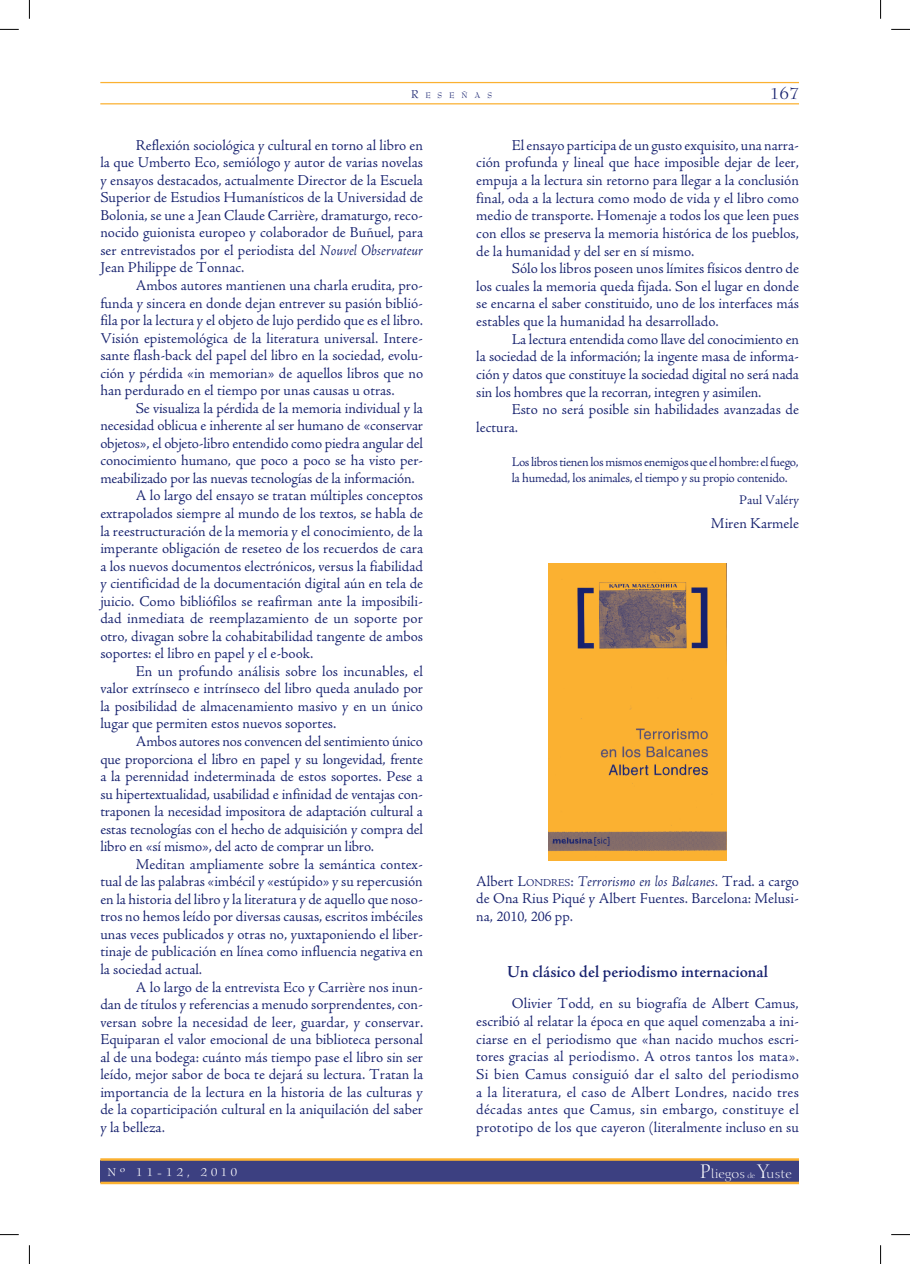
<style>
.page{position:relative;width:910px;height:1264px;background:#fff}
.page>*{position:absolute;margin:0;border:0;box-sizing:border-box;transform-origin:0 0}
._02_titulo{font:600 17.5px "Adobe Jenson";color:#16216e}
.t1{font:17.5px "Bernhard Modern";color:#16216e}
.t2{font:15.62px/17.5px "Adobe Jenson";color:#16216e;text-align:justify}
.Metido{font:13.75px/16.4px "Adobe Jenson";letter-spacing:-.02em;color:#16216e}
.Metido-2{font:13.75px "Adobe Jenson";color:#16216e}
.t3{font:12.5px "Bernhard Modern";letter-spacing:.29em;color:#fff}
.t4{font:12.25px "Calligraphic 810 BT";color:#fff}
.t5{font:8.75px "Bernhard Modern";letter-spacing:.785em;color:#16216e}
.s1{font-style:italic}
.s2{font-style:inherit}
.s3{font-size:11px}
.s4{font-size:19px}
.s5{font-size:7px}
</style>
<div class="page">
<hr style="left:100px;top:82px;width:698px;height:1px;background:#fbb131">
<hr style="left:100px;top:103px;width:698px;height:1px;background:#fbb131">
<div style="left:100px;top:1160px;width:698px;height:22px;background:#3c4081"></div>
<hr style="left:100px;top:1158px;width:698px;height:2px;background:#fbb131">
<hr style="left:100px;top:1181px;width:698px;height:3px;background:#fbb131">
<img style="left:548px;top:563px;width:178px;height:298px">
<svg style="left:0;top:29px;width:19px;height:1px"></svg>
<svg style="left:891px;top:29px;width:18px;height:1px"></svg>
<svg style="left:0;top:1234px;width:19px;height:1px"></svg>
<svg style="left:891px;top:1234px;width:18px;height:1px"></svg>
<svg style="left:29px;top:0;width:1px;height:19px"></svg>
<svg style="left:29px;top:1245px;width:1px;height:18px"></svg>
<svg style="left:880px;top:0;width:1px;height:19px"></svg>
<svg style="left:880px;top:1245px;width:1px;height:18px"></svg>
<p class="t5" style="left:425px;top:90px;width:68px">ESEÑAS</p>
<p class="t1" style="left:769px;top:84px;width:31px">167</p>
<p class="t2" style="left:100px;top:137px;width:324px;text-indent:35px">Reflexión sociológica y cultural en torno al libro en la que Umberto Eco, semiólogo y autor de varias novelas y ensayos destacados, actualmente Director de la Escuela Superior de Estudios Humanísticos de la Universidad de Bolonia, se une a Jean Claude Carrière, dramaturgo, reco&shy;nocido guionista europeo y colaborador de Buñuel, para ser entrevistados por el periodista del <span class="s1">Nouvel Observateur </span>Jean Philippe de Tonnac.</p>
<p class="t2" style="left:100px;top:277px;width:324px;text-indent:35px">Ambos autores mantienen una charla erudita, pro&shy;funda y sincera en donde dejan entrever su pasión biblió&shy;fila por la lectura y el objeto de lujo perdido que es el libro.<br>Visión epistemológica de la literatura universal. Intere&shy;sante flash-back del papel del libro en la sociedad, evolu&shy;ción y pérdida «in memorian» de aquellos libros que no han perdurado en el tiempo por unas causas u otras.</p>
<p class="t2" style="left:100px;top:400px;width:324px;text-indent:35px">Se visualiza la pérdida de la memoria individual y la necesidad oblicua e inherente al ser humano de «conservar objetos», el objeto-libro entendido como piedra angular del conocimiento humano, que poco a poco se ha visto per&shy;meabilizado por las nuevas tecnologías de la información.</p>
<p class="t2" style="left:100px;top:487px;width:324px;text-indent:35px">A lo largo del ensayo se tratan múltiples conceptos extrapolados siempre al mundo de los textos, se habla de la reestructuración de la memoria y el conocimiento, de la imperante obligación de reseteo de los recuerdos de cara a los nuevos documentos electrónicos, versus la fiabilidad y cientificidad de la documentación digital aún en tela de juicio. Como bibliófilos se reafirman ante la imposibili&shy;dad inmediata de reemplazamiento de un soporte por otro, divagan sobre la cohabitabilidad tangente de ambos soportes: el libro en papel y el e-book.</p>
<p class="t2" style="left:100px;top:663px;width:324px;text-indent:35px">En un profundo análisis sobre los incunables, el valor extrínseco e intrínseco del libro queda anulado por la posibilidad de almacenamiento masivo y en un único lugar que permiten estos nuevos soportes.</p>
<p class="t2" style="left:100px;top:733px;width:324px;text-indent:35px">Ambos autores nos convencen del sentimiento único que proporciona el libro en papel y su longevidad, frente a la perennidad indeterminada de estos soportes. Pese a su hipertextualidad, usabilidad e infinidad de ventajas con&shy;traponen la necesidad impositora de adaptación cultural a estas tecnologías con el hecho de adquisición y compra del libro en «sí mismo», del acto de comprar un libro.</p>
<p class="t2" style="left:100px;top:855px;width:324px;text-indent:35px">Meditan ampliamente sobre la semántica contex&shy;tual de las palabras «imbécil y «estúpido» y su repercusión en la historia del libro y la literatura y de aquello que noso&shy;tros no hemos leído por diversas causas, escritos imbéciles unas veces publicados y otras no, yuxtaponiendo el liber&shy;tinaje de publicación en línea como influencia negativa en la sociedad actual.</p>
<p class="t2" style="left:100px;top:978px;width:324px;text-indent:35px">A lo largo de la entrevista Eco y Carrière nos inun&shy;dan de títulos y referencias a menudo sorprendentes, con&shy;versan sobre la necesidad de leer, guardar, y conservar.<br>Equiparan el valor emocional de una biblioteca personal al de una bodega: cuánto más tiempo pase el libro sin ser leído, mejor sabor de boca te dejará su lectura. Tratan la importancia de la lectura en la historia de las culturas y de la coparticipación cultural en la aniquilación del saber y la belleza.</p>
<p class="t2" style="left:476px;top:137px;width:324px;text-indent:35px">El ensayo participa de un gusto exquisito, una narra&shy;ción profunda y lineal que hace imposible dejar de leer, empuja a la lectura sin retorno para llegar a la conclusión final, oda a la lectura como modo de vida y el libro como medio de transporte. Homenaje a todos los que leen pues con ellos se preserva la memoria histórica de los pueblos, de la humanidad y del ser en sí mismo.</p>
<p class="t2" style="left:476px;top:260px;width:324px;text-indent:35px">Sólo los libros poseen unos límites físicos dentro de los cuales la memoria queda fijada. Son el lugar en donde se encarna el saber constituido, uno de los interfaces más estables que la humanidad ha desarrollado.</p>
<p class="t2" style="left:476px;top:331px;width:324px;text-indent:35px">La lectura entendida como llave del conocimiento en la sociedad de la información; la ingente masa de informa&shy;ción y datos que constituye la sociedad digital no será nada sin los hombres que la recorran, integren y asimilen.</p>
<p class="t2" style="left:476px;top:401px;width:324px;text-indent:35px">Esto no será posible sin habilidades avanzadas de lectura.</p>
<p class="Metido" style="left:511px;top:454px;width:288px">Los libros tienen los mismos enemigos que el hombre: el fuego, la humedad, los animales, el tiempo y su propio contenido.</p>
<p class="Metido-2" style="left:739px;top:492px;width:61px">Paul Valéry</p>
<p class="t2" style="left:710px;top:515px;width:89px">Miren Karmele</p>
<p class="t2" style="left:476px;top:872px;width:324px">Albert <span class="s2">L</span><span class="s3">ONDRES</span><span class="s2">:</span> <span class="s1">Terrorismo en los Balcanes.</span> Trad. a cargo de Ona Rius Piqué y Albert Fuentes. Barcelona: Melusi&shy;na, 2010, 206 pp.</p>
<p class="_02_titulo" style="left:507px;top:962px;width:262px">Un clásico del periodismo internacional</p>
<p class="t2" style="left:476px;top:995px;width:324px;text-indent:35px">Olivier Todd, en su biografía de Albert Camus, escribió al relatar la época en que aquel comenzaba a ini&shy;ciarse en el periodismo que «han nacido muchos escri&shy;tores gracias al periodismo. A otros tantos los mata».<br>Si bien Camus consiguió dar el salto del periodismo a la literatura, el caso de Albert Londres, nacido tres décadas antes que Camus, sin embargo, constituye el prototipo de los que cayeron (literalmente incluso en su</p>
<p class="t3" style="left:107px;top:1165px;width:131px">Nº 11-12, 2010</p>
<p class="t4" style="left:699px;top:1165px;width:94px"><span class="s4">P</span>liegos <span class="s5">de</span> <span class="s4">Y</span>uste</p>
</div>
